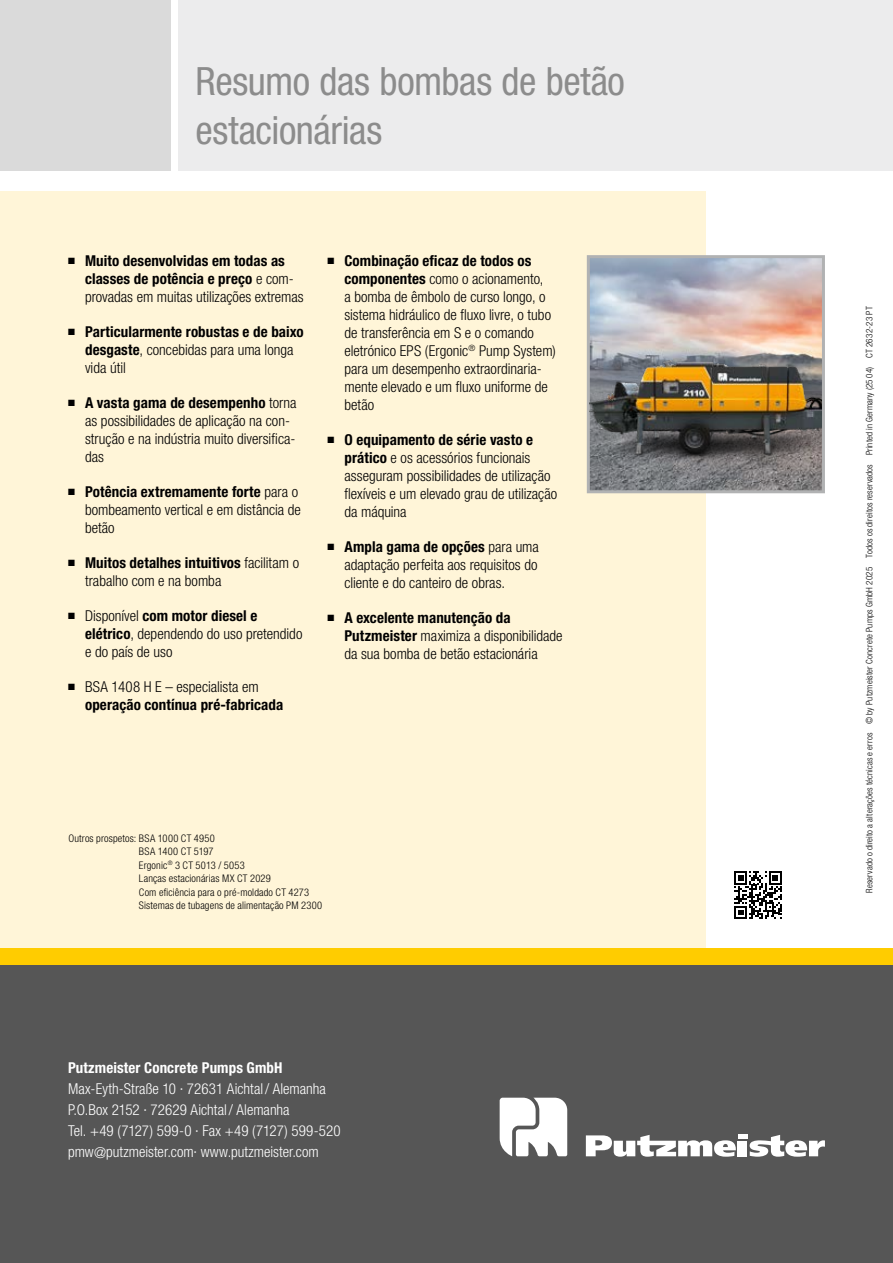
<style>
.page{position:relative;width:893px;height:1263px;background:#fff}
.page>*{position:absolute;margin:0;border:0;box-sizing:border-box;transform-origin:0 0}
.t1{font:condensed 39px/48.8px "Helvetica Neue LT Pro";letter-spacing:-.01em;color:#8c8c8c}
.t2{font:300 condensed 15px/18px "Helvetica Neue LT Pro";color:#000}
.t3{font:700 condensed 15px/18px "Helvetica Neue LT Pro";letter-spacing:.005em;color:#000}
.t4{font:300 condensed 15px/21px "Helvetica Neue LT Pro";color:#fff}
.t5{font:700 condensed 15px "Helvetica Neue LT Pro";letter-spacing:.005em;color:#fff}
.t6{font:300 condensed 10.5px/13.5px "Helvetica Neue LT Pro";letter-spacing:.015em;color:#000}
.t7{font:300 condensed 9px "Helvetica Neue LT Pro";letter-spacing:.02em;color:#000}
.s1{font-weight:300}
.s2{font-weight:700}
</style>
<div class="page">
<div style="left:179px;top:0;width:714px;height:170px;background:#ececed"></div>
<div style="left:0;top:0;width:170px;height:170px;background:#dadada"></div>
<div style="left:0;top:191px;width:706px;height:757px;background:#fff5d8"></div>
<img style="left:591px;top:259px;width:230px;height:230px">
<div style="left:587px;top:255px;width:238px;height:238px;border:3px solid #b1b2b3"></div>
<div style="left:0;top:948px;width:893px;height:17px;background:#fc0"></div>
<img style="left:589px;top:342px;width:232px;height:133px">
<svg style="left:734px;top:871px;width:48px;height:48px"></svg>
<div style="left:0;top:965px;width:893px;height:298px;background:#565656"></div>
<svg style="left:500px;top:1098px;width:67px;height:58px;background:#e6e6e6"></svg>
<svg style="left:586px;top:1135px;width:239px;height:22px"></svg>
<h1 class="t1" style="left:196px;top:57px;width:431px">Resumo das bombas de betão estacionárias</h1>
<p class="t3" style="left:85px;top:251px;width:220px;text-indent:-17px">■ Muito desenvolvidas em todas as classes de potência e preço <span class="s1">e com&shy;provadas em muitas utilizações extremas</span></p>
<p class="t3" style="left:85px;top:322px;width:220px;text-indent:-17px">■ Particularmente robustas e de baixo desgaste<span class="s1">, concebidas para uma longa vida útil</span></p>
<p class="t2" style="left:85px;top:393px;width:213px;text-indent:-17px">■ <span class="s2">A vasta gama de desempenho</span> torna as possibilidades de aplicação na con&shy;strução e na indústria muito diversifica&shy;das</p>
<p class="t2" style="left:85px;top:482px;width:217px;text-indent:-17px">■ <span class="s2">Potência extremamente forte</span> para o bombeamento vertical e em distância de betão</p>
<p class="t2" style="left:85px;top:553px;width:216px;text-indent:-17px">■ <span class="s2">Muitos detalhes intuitivos</span> facilitam o trabalho com e na bomba</p>
<p class="t2" style="left:85px;top:606px;width:219px;text-indent:-17px">■ Disponível <span class="s2">com motor diesel e elétrico</span>, dependendo do uso pretendido e do país de uso</p>
<p class="t3" style="left:85px;top:677px;width:200px;text-indent:-17px">■ <span class="s1">BSA 1408 H E – especialista em </span>operação contínua pré-fabricada</p>
<p class="t2" style="left:344px;top:251px;width:213px;text-indent:-17px">■ <span class="s2">Combinação eficaz de todos os componentes</span> como o acionamento,<br>a bomba de êmbolo de curso longo, o sistema hidráulico de fluxo livre, o tubo de transferência em S e o comando eletrónico EPS (Ergonic<sup>®</sup> Pump System) para um desempenho extraordinaria&shy;mente elevado e um fluxo uniforme de betão</p>
<p class="t2" style="left:344px;top:430px;width:214px;text-indent:-17px">■ <span class="s2">O equipamento de série vasto e prático</span> e os acessórios funcionais asseguram possibilidades de utilização flexíveis e um elevado grau de utilização da máquina</p>
<p class="t2" style="left:344px;top:537px;width:196px;text-align:justify;text-indent:-17px">■ <span class="s2">Ampla gama de opções</span> para uma adaptação perfeita aos requisitos do cliente e do canteiro de obras.</p>
<p class="t2" style="left:344px;top:608px;width:220px;text-indent:-17px">■ <span class="s2">A excelente manutenção da<br>Putzmeister</span> maximiza a disponibilidade da sua bomba de betão estacionária</p>
<p class="t6" style="left:139px;top:831px;width:185px;text-indent:-71px">Outros prospetos: BSA 1000 CT 4950<br>BSA 1400 CT 5197<br>Ergonic<sup>®</sup> 3 CT 5013 / 5053<br>Lanças estacionárias MX CT 2029<br>Com eficiência para o pré-moldado CT 4273<br>Sistemas de tubagens de alimentação PM 2300</p>
<p class="t5" style="left:68px;top:1058px;width:216px">Putzmeister Concrete Pumps GmbH</p>
<p class="t4" style="left:68px;top:1078px;width:274px">Max-Eyth-Straße 10 · 72631 Aichtal/ Alemanha P.O.Box 2152 · 72629 Aichtal/ Alemanha<br>Tel. +49 (7127) 599-0 · Fax +49 (7127) 599-520 pmw@putzmeister.com· www.putzmeister.com</p>
<p class="t7" style="left:864px;top:893px;width:588px;rotate:-90deg">Reservado o direito a alterações técnicas e erros © by Putzmeister Concrete Pumps GmbH 2025 Todos os direitos reservados Printed in Germany (2504) CT 2632-23 PT</p>
</div>
